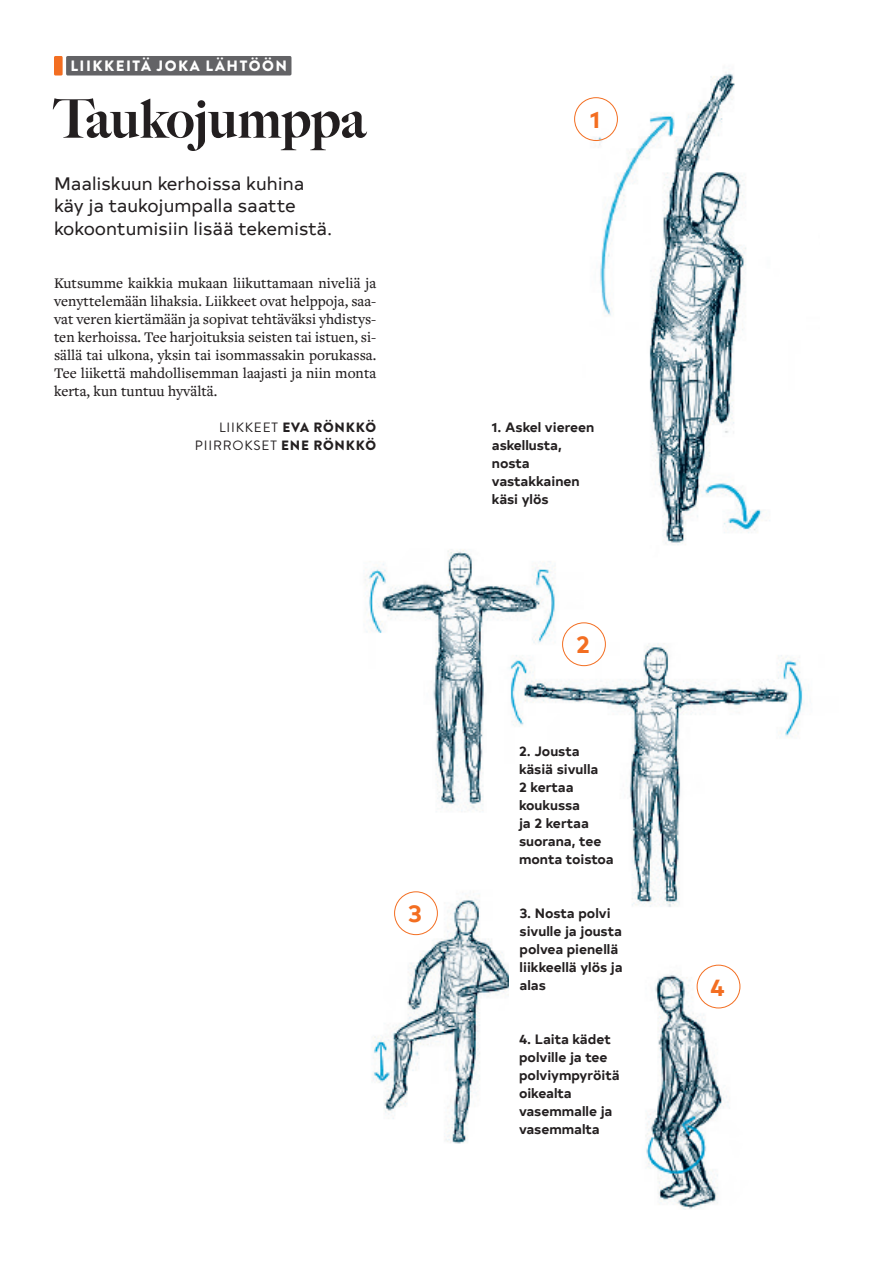
<style>
.page{position:relative;width:893px;height:1263px;background:#fff}
.page>*{position:absolute;margin:0;border:0;box-sizing:border-box;transform-origin:0 0}
.Otsikko_antikva_3{font:900 54px "Big Caslon FB";color:#231f20}
.Nosto_pieni{font:700 24px "Typold";color:#f36e21}
.Ingressi_pieni{font:18px/22.5px "Typold";color:#231f20}
.Leipäteksti_ei_sisen{font:500 15.3px/18px "Freight Text Pro";color:#231f20;text-align:justify}
.t1{font:900 15px "Brandon Grotesque";letter-spacing:.1em;color:#fff}
.Kuvateksti{font:700 13.5px/18px "Typold";color:#231f20}
.Kirjoittaja{font:13.5px "Brandon Grotesque";letter-spacing:.06em;color:#231f20}
.Kirjoittaja-2{font:900 13.5px "Brandon Grotesque";letter-spacing:.06em;color:#231f20}
.s1{font-weight:400}
.s2{font-weight:900}
</style>
<div class="page">
<img style="left:583px;top:624px;width:220px;height:283px">
<div style="left:66px;top:56px;width:225px;height:20px;background:#636366;border-radius:2px"></div>
<div style="left:54px;top:56px;width:9px;height:20px;background:#f36e21;border-radius:2px"></div>
<img style="left:582px;top:72px;width:188px;height:473px">
<img style="left:365px;top:502px;width:218px;height:310px">
<img style="left:373px;top:893px;width:135px;height:251px">
<img style="left:645px;top:964px;width:96px;height:245px">
<div style="left:574px;top:97px;width:44px;height:44px;border:1px solid #f36e21;border-radius:50%"></div>
<div style="left:562px;top:622px;width:44px;height:44px;border:1px solid #f36e21;border-radius:50%"></div>
<div style="left:394px;top:891px;width:44px;height:44px;border:1px solid #f36e21;border-radius:50%"></div>
<div style="left:697px;top:965px;width:43px;height:43px;border:1px solid #f36e21;border-radius:50%"></div>
<p class="t1" style="left:70px;top:55px;width:218px">LIIKKEITÄ JOKA LÄHTÖÖN</p>
<p class="Otsikko_antikva_3" style="left:54px;top:86px;width:313px">Taukojumppa</p>
<p class="Ingressi_pieni" style="left:54px;top:170px;width:280px">Maaliskuun kerhoissa kuhina käy ja taukojumpalla saatte kokoontumisiin lisää tekemistä.</p>
<p class="Leipäteksti_ei_sisen" style="left:54px;top:274px;width:324px">Kutsumme kaikkia mukaan liikuttamaan niveliä ja venyttelemään lihaksia. Liikkeet ovat helppoja, saa&shy;vat veren kiertämään ja sopivat tehtäväksi yhdistys&shy;ten kerhoissa. Tee harjoituksia seisten tai istuen, si&shy;sällä tai ulkona, yksin tai isommassakin porukassa.<br>Tee liikettä mahdollisemman laajasti ja niin monta kerta, kun tuntuu hyvältä.</p>
<p class="Kirjoittaja-2" style="left:219px;top:418px;width:159px"><span class="s1">LIIKKEET</span> EVA RÖNKKÖ</p>
<p class="Kirjoittaja" style="left:195px;top:436px;width:183px">PIIRROKSET <span class="s2">ENE RÖNKKÖ</span></p>
<p class="Nosto_pieni" style="left:408px;top:894px;width:16px">3</p>
<p class="Nosto_pieni" style="left:590px;top:100px;width:12px">1</p>
<p class="Kuvateksti" style="left:492px;top:417px;width:104px">1. Askel viereen askellusta, nosta vastakkainen käsi ylös</p>
<p class="Nosto_pieni" style="left:576px;top:625px;width:16px">2</p>
<p class="Kuvateksti" style="left:519px;top:741px;width:96px">2. Jousta käsiä sivulla<br>2 kertaa koukussa<br>ja 2 kertaa suorana, tee monta toistoa</p>
<p class="Kuvateksti" style="left:520px;top:903px;width:105px">3. Nosta polvi sivulle ja jousta polvea pienellä liikkeellä ylös ja alas</p>
<p class="Kuvateksti" style="left:519px;top:1029px;width:102px">4. Laita kädet polville ja tee polviympyröitä oikealta vasemmalle ja vasemmalta</p>
<p class="Nosto_pieni" style="left:710px;top:967px;width:16px">4</p>
</div>
